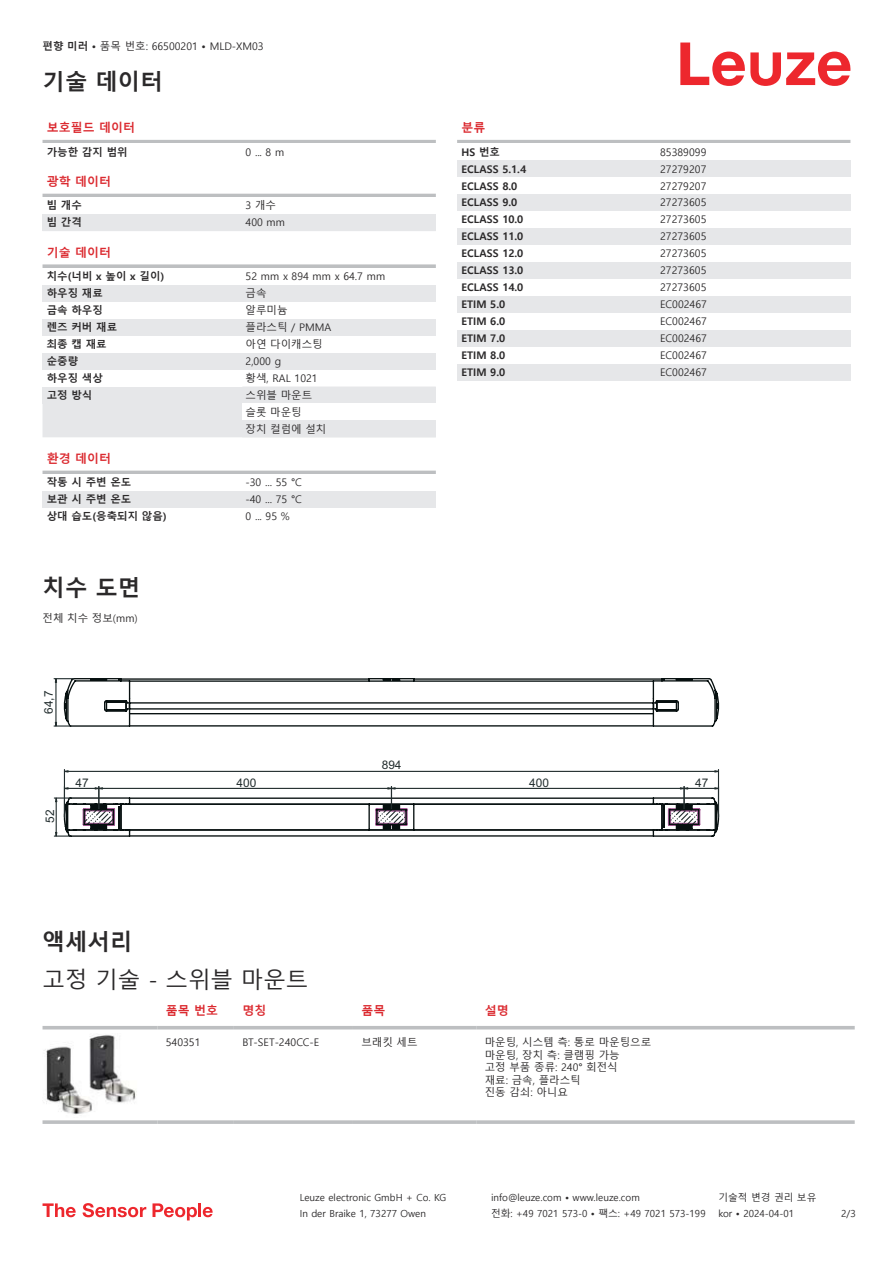
<style>
.page{position:relative;width:893px;height:1263px;background:#fff}
.page>*{position:absolute;margin:0;border:0;box-sizing:border-box;transform-origin:0 0}
.t1{font:700 22.5px "Malgun Gothic";color:#2b292a}
.t2{font:22.5px "Malgun Gothic";color:#2b292a}
.t3{font:700 12px "Malgun Gothic";color:#db2a30}
.t4{font:11.85px "Arial";color:#222d2e}
.t5{font:10.5px/12.6px "Malgun Gothic";color:#2b292a}
.t6{font:700 10.5px "Malgun Gothic";color:#2b292a}
.t7{font:9.75px "Malgun Gothic";color:#2b292a}
.s1{font-weight:700}
</style>
<div class="page">
<svg style="left:680px;top:43px;width:170px;height:43px"></svg>
<div style="left:43px;top:403px;width:393px;height:35px;background:#e6e7e9"></div>
<hr style="left:43px;top:140px;width:393px;height:3px;background:#bdbfc1">
<hr style="left:43px;top:194px;width:393px;height:3px;background:#bdbfc1">
<div style="left:43px;top:214px;width:199px;height:17px;background:#e6e7e9"></div>
<div style="left:242px;top:214px;width:194px;height:17px;background:#e6e7e9"></div>
<svg style="left:43px;top:264px;width:393px;height:4px;background:#c4c5c7"></svg>
<div style="left:43px;top:285px;width:199px;height:17px;background:#e6e7e9"></div>
<div style="left:242px;top:285px;width:194px;height:17px;background:#e6e7e9"></div>
<div style="left:43px;top:319px;width:199px;height:17px;background:#e6e7e9"></div>
<div style="left:242px;top:319px;width:194px;height:17px;background:#e6e7e9"></div>
<div style="left:43px;top:353px;width:199px;height:17px;background:#e6e7e9"></div>
<div style="left:242px;top:353px;width:194px;height:17px;background:#e6e7e9"></div>
<div style="left:43px;top:386px;width:199px;height:17px;background:#e6e7e9"></div>
<div style="left:242px;top:386px;width:194px;height:51px;background:#e6e7e9"></div>
<div style="left:242px;top:403px;width:194px;height:17px;background:#fff"></div>
<hr style="left:43px;top:471px;width:393px;height:3px;background:#bdbfc1">
<div style="left:43px;top:491px;width:199px;height:17px;background:#e6e7e9"></div>
<div style="left:242px;top:491px;width:194px;height:17px;background:#e6e7e9"></div>
<svg style="left:43px;top:1029px;width:812px;height:1px"></svg>
<hr style="left:43px;top:1026px;width:114px;height:3px;background:#bdbfc1">
<hr style="left:157px;top:1026px;width:77px;height:3px;background:#bdbfc1">
<hr style="left:234px;top:1026px;width:119px;height:3px;background:#bdbfc1">
<hr style="left:353px;top:1026px;width:123px;height:3px;background:#bdbfc1">
<hr style="left:476px;top:1026px;width:379px;height:3px;background:#bdbfc1">
<svg style="left:43px;top:1120px;width:114px;height:4px"></svg>
<svg style="left:157px;top:1120px;width:77px;height:4px"></svg>
<svg style="left:234px;top:1120px;width:119px;height:4px"></svg>
<svg style="left:353px;top:1120px;width:123px;height:4px"></svg>
<svg style="left:476px;top:1120px;width:379px;height:4px;background:#c3c5c7"></svg>
<img style="left:44px;top:1035px;width:93px;height:80px">
<hr style="left:457px;top:140px;width:393px;height:3px;background:#bdbfc1">
<div style="left:457px;top:160px;width:200px;height:17px;background:#e6e7e9"></div>
<div style="left:657px;top:160px;width:193px;height:17px;background:#e6e7e9"></div>
<div style="left:457px;top:194px;width:200px;height:17px;background:#e6e7e9"></div>
<div style="left:657px;top:194px;width:193px;height:17px;background:#e6e7e9"></div>
<div style="left:457px;top:228px;width:200px;height:17px;background:#e6e7e9"></div>
<div style="left:657px;top:228px;width:193px;height:17px;background:#e6e7e9"></div>
<div style="left:457px;top:262px;width:200px;height:17px;background:#e6e7e9"></div>
<div style="left:657px;top:262px;width:193px;height:17px;background:#e6e7e9"></div>
<div style="left:457px;top:296px;width:200px;height:17px;background:#e6e7e9"></div>
<div style="left:657px;top:296px;width:193px;height:17px;background:#e6e7e9"></div>
<div style="left:457px;top:330px;width:200px;height:17px;background:#e6e7e9"></div>
<div style="left:657px;top:330px;width:193px;height:17px;background:#e6e7e9"></div>
<div style="left:457px;top:364px;width:200px;height:16px;background:#e6e7e9"></div>
<div style="left:657px;top:364px;width:193px;height:16px;background:#e6e7e9"></div>
<svg style="left:43px;top:1203px;width:33px;height:14px"></svg>
<svg style="left:83px;top:1203px;width:63px;height:14px"></svg>
<svg style="left:153px;top:1203px;width:44px;height:17px"></svg>
<hr style="left:198px;top:1203px;width:3px;height:14px;background:#ed272d">
<svg style="left:203px;top:1207px;width:10px;height:10px"></svg>
<svg style="left:69px;top:770px;width:644px;height:1px"></svg>
<hr style="left:64px;top:769px;width:1px;height:48px;background:#222d2e">
<hr style="left:718px;top:769px;width:1px;height:48px;background:#222d2e">
<hr style="left:68px;top:771px;width:647px;height:1px;background:#222d2e">
<svg style="left:63px;top:769px;width:6px;height:4px"></svg>
<svg style="left:713px;top:769px;width:6px;height:4px"></svg>
<svg style="left:54px;top:678px;width:665px;height:49px"></svg>
<svg style="left:53px;top:786px;width:666px;height:51px"></svg>
<p class="t5" style="left:43px;top:40px;width:223px"><span class="s1">편향 미러 •</span> 품목 번호: 66500201 <span class="s1">•</span> MLD-XM03</p>
<h1 class="t1" style="left:43px;top:69px;width:122px">기술 데이터</h1>
<p class="t3" style="left:47px;top:121px;width:90px">보호필드 데이터</p>
<p class="t6" style="left:47px;top:146px;width:82px">가능한 감지 범위</p>
<p class="t5" style="left:246px;top:146px;width:40px">0 ... 8 m</p>
<p class="t3" style="left:47px;top:175px;width:66px">광학 데이터</p>
<p class="t6" style="left:47px;top:199px;width:37px">빔 개수</p>
<p class="t5" style="left:246px;top:200px;width:32px">3 개수</p>
<p class="t6" style="left:47px;top:216px;width:37px">빔 간격</p>
<p class="t5" style="left:246px;top:217px;width:41px">400 mm</p>
<p class="t3" style="left:47px;top:245px;width:66px">기술 데이터</p>
<p class="t6" style="left:47px;top:270px;width:119px">치수(너비 x 높이 x 길이)</p>
<p class="t5" style="left:246px;top:270px;width:141px">52 mm x 894 mm x 64.7 mm</p>
<p class="t6" style="left:47px;top:287px;width:58px">하우징 재료</p>
<p class="t5" style="left:246px;top:287px;width:22px">금속</p>
<p class="t6" style="left:47px;top:304px;width:58px">금속 하우징</p>
<p class="t5" style="left:246px;top:304px;width:43px">알루미늄</p>
<p class="t6" style="left:47px;top:321px;width:72px">렌즈 커버 재료</p>
<p class="t5" style="left:246px;top:321px;width:87px">플라스틱 / PMMA</p>
<p class="t6" style="left:47px;top:338px;width:61px">최종 캡 재료</p>
<p class="t5" style="left:246px;top:338px;width:79px">아연 다이캐스팅</p>
<p class="t6" style="left:47px;top:355px;width:33px">순중량</p>
<p class="t5" style="left:246px;top:355px;width:37px">2,000 g</p>
<p class="t6" style="left:47px;top:372px;width:58px">하우징 색상</p>
<p class="t5" style="left:246px;top:372px;width:74px">황색, RAL 1021</p>
<p class="t6" style="left:47px;top:389px;width:47px">고정 방식</p>
<p class="t5" style="left:246px;top:387px;width:82px;line-height:17px">스위블 마운트 슬롯 마운팅<br>장치 컬럼에 설치</p>
<p class="t3" style="left:47px;top:451px;width:66px">환경 데이터</p>
<p class="t6" style="left:47px;top:476px;width:86px">작동 시 주변 온도</p>
<p class="t5" style="left:246px;top:476px;width:58px">-30 ... 55 °C</p>
<p class="t6" style="left:47px;top:493px;width:86px">보관 시 주변 온도</p>
<p class="t5" style="left:246px;top:493px;width:58px">-40 ... 75 °C</p>
<p class="t6" style="left:47px;top:510px;width:121px">상대 습도(응축되지 않음)</p>
<p class="t5" style="left:246px;top:510px;width:46px">0 ... 95 %</p>
<h1 class="t1" style="left:43px;top:575px;width:99px">치수 도면</h1>
<p class="t5" style="left:43px;top:612px;width:97px">전체 치수 정보(mm)</p>
<p class="t4" style="left:44px;top:714px;width:25px;rotate:-90deg">64,7</p>
<p class="t4" style="left:382px;top:761px;width:21px">894</p>
<p class="t3" style="left:461px;top:121px;width:25px">분류</p>
<p class="t6" style="left:461px;top:146px;width:40px">HS 번호</p>
<p class="t5" style="left:660px;top:146px;width:48px">85389099</p>
<p class="t6" style="left:461px;top:163px;width:66px">ECLASS 5.1.4</p>
<p class="t5" style="left:660px;top:163px;width:48px">27279207</p>
<p class="t6" style="left:461px;top:179px;width:57px">ECLASS 8.0</p>
<p class="t5" style="left:660px;top:180px;width:48px">27279207</p>
<p class="t6" style="left:461px;top:196px;width:57px">ECLASS 9.0</p>
<p class="t5" style="left:660px;top:197px;width:48px">27273605</p>
<p class="t6" style="left:461px;top:213px;width:63px">ECLASS 10.0</p>
<p class="t5" style="left:660px;top:213px;width:48px">27273605</p>
<p class="t6" style="left:461px;top:230px;width:63px">ECLASS 11.0</p>
<p class="t5" style="left:660px;top:230px;width:48px">27273605</p>
<p class="t6" style="left:461px;top:247px;width:63px">ECLASS 12.0</p>
<p class="t5" style="left:660px;top:247px;width:48px">27273605</p>
<p class="t6" style="left:461px;top:264px;width:63px">ECLASS 13.0</p>
<p class="t5" style="left:660px;top:264px;width:48px">27273605</p>
<p class="t6" style="left:461px;top:281px;width:63px">ECLASS 14.0</p>
<p class="t5" style="left:660px;top:281px;width:48px">27273605</p>
<p class="t6" style="left:461px;top:298px;width:45px">ETIM 5.0</p>
<p class="t5" style="left:660px;top:298px;width:48px">EC002467</p>
<p class="t6" style="left:461px;top:315px;width:45px">ETIM 6.0</p>
<p class="t5" style="left:660px;top:315px;width:48px">EC002467</p>
<p class="t6" style="left:461px;top:332px;width:45px">ETIM 7.0</p>
<p class="t5" style="left:660px;top:332px;width:48px">EC002467</p>
<p class="t6" style="left:461px;top:349px;width:45px">ETIM 8.0</p>
<p class="t5" style="left:660px;top:349px;width:48px">EC002467</p>
<p class="t6" style="left:461px;top:366px;width:45px">ETIM 9.0</p>
<p class="t5" style="left:660px;top:366px;width:48px">EC002467</p>
<p class="t4" style="left:46px;top:823px;width:15px;rotate:-90deg">52</p>
<p class="t4" style="left:76px;top:778px;width:15px">47</p>
<p class="t4" style="left:237px;top:778px;width:21px">400</p>
<p class="t4" style="left:529px;top:778px;width:21px">400</p>
<p class="t4" style="left:695px;top:778px;width:15px">47</p>
<h1 class="t1" style="left:43px;top:928px;width:91px">액세서리</h1>
<h1 class="t2" style="left:43px;top:967px;width:267px">고정 기술 - 스위블 마운트</h1>
<p class="t3" style="left:166px;top:1004px;width:54px">품목 번호</p>
<p class="t3" style="left:242px;top:1004px;width:25px">명칭</p>
<p class="t3" style="left:361px;top:1004px;width:25px">품목</p>
<p class="t3" style="left:485px;top:1004px;width:25px">설명</p>
<p class="t5" style="left:166px;top:1036px;width:36px">540351</p>
<p class="t5" style="left:242px;top:1036px;width:78px">BT-SET-240CC-E</p>
<p class="t5" style="left:361px;top:1036px;width:58px">브래킷 세트</p>
<p class="t5" style="left:485px;top:1036px;width:168px">마운팅, 시스템 측: 통로 마운팅으로 마운팅, 장치 측: 클램핑 가능<br>고정 부품 종류: 240° 회전식<br>재료: 금속, 플라스틱<br>진동 감쇠: 아니요</p>
<p class="t7" style="left:300px;top:1192px;width:148px">Leuze electronic GmbH + Co. KG</p>
<p class="t7" style="left:491px;top:1192px;width:150px">info@leuze.com • www.leuze.com</p>
<p class="t7" style="left:718px;top:1192px;width:100px">기술적 변경 권리 보유</p>
<p class="t7" style="left:300px;top:1208px;width:128px">In der Braike 1, 73277 Owen</p>
<p class="t7" style="left:491px;top:1208px;width:216px">전화: +49 7021 573-0 • 팩스: +49 7021 573-199</p>
<p class="t7" style="left:718px;top:1208px;width:77px">kor • 2024-04-01</p>
<p class="t7" style="left:841px;top:1208px;width:16px">2/3</p>
</div>
